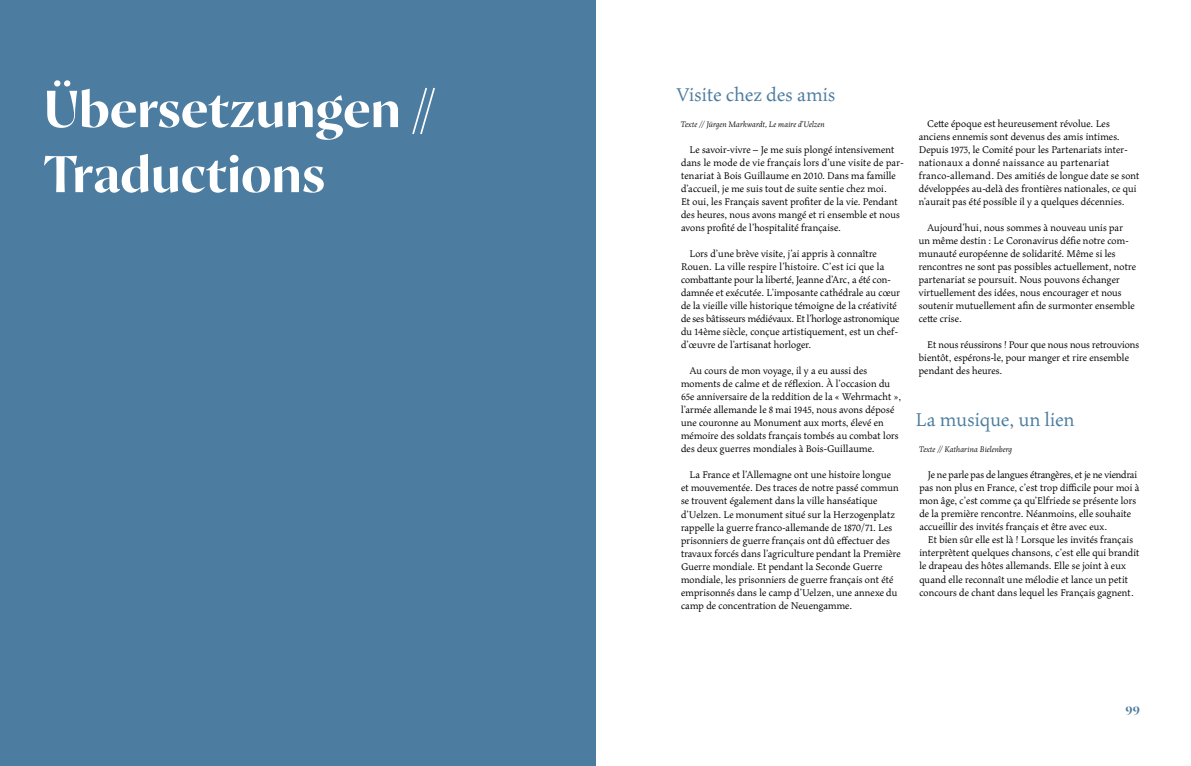
<style>
.page{position:relative;width:1191px;height:766px;background:#fff}
.page>*{position:absolute;margin:0;border:0;box-sizing:border-box;transform-origin:0 0}
.t1{font:700 52px/65px "Proza Display";color:#fff}
.t2{font:21px "Maiola";color:#4c7ca0}
.t3{font:700 12px "Proza Display";color:#4c7ca0}
.t4{font:11px/13px "Maiola";color:#000}
.t5{font:italic 9px "Maiola";color:#000}
</style>
<div class="page">
<div style="left:0;top:0;width:595px;height:765px;background:#4c7ca0"></div>
<svg style="left:412px;top:87px;width:23px;height:48px"></svg>
<h1 class="t1" style="left:44px;top:77px;width:358px">Übersetzungen<br>Traductions</h1>
<h2 class="t2" style="left:676px;top:80px;width:161px">Visite chez des amis</h2>
<p class="t5" style="left:680px;top:118px;width:146px">Texte // Jürgen Markwardt, Le maire d’Uelzen</p>
<p class="t4" style="left:681px;top:143px;width:224px;text-indent:9px">Le savoir-vivre – Je me suis plongé intensivement dans le mode de vie français lors d’une visite de par&shy;tenariat à Bois Guillaume en 2010. Dans ma famille d’accueil, je me suis tout de suite sentie chez moi.<br>Et oui, les Français savent profiter de la vie. Pendant des heures, nous avons mangé et ri ensemble et nous avons profité de l’hospitalité française.</p>
<p class="t4" style="left:681px;top:247px;width:221px;text-indent:9px">Lors d’une brève visite, j’ai appris à connaître Rouen. La ville respire l’histoire. C’est ici que la combattante pour la liberté, Jeanne d’Arc, a été con&shy;damnée et exécutée. L’imposante cathédrale au cœur de la vieille ville historique témoigne de la créativité de ses bâtisseurs médiévaux. Et l’horloge astronomique du 14ème siècle, conçue artistiquement, est un chef&shy;d’œuvre de l’artisanat horloger.</p>
<p class="t4" style="left:681px;top:364px;width:222px;text-indent:9px">Au cours de mon voyage, il y a eu aussi des moments de calme et de réflexion. À l’occasion du 65e anniversaire de la reddition de la « Wehrmacht », l’armée allemande le 8 mai 1945, nous avons déposé une couronne au Monument aux morts, élevé en mémoire des soldats français tombés au combat lors des deux guerres mondiales à Bois-Guillaume.</p>
<p class="t4" style="left:681px;top:468px;width:221px;text-indent:9px">La France et l’Allemagne ont une histoire longue et mouvementée. Des traces de notre passé commun se trouvent également dans la ville hanséatique d’Uelzen. Le monument situé sur la Herzogenplatz rappelle la guerre franco-allemande de 1870/71. Les prisonniers de guerre français ont dû effectuer des travaux forcés dans l’agriculture pendant la Première Guerre mondiale. Et pendant la Seconde Guerre mondiale, les prisonniers de guerre français ont été emprisonnés dans le camp d’Uelzen, une annexe du camp de concentration de Neuengamme.</p>
<p class="t4" style="left:918px;top:117px;width:222px;text-indent:9px">Cette époque est heureusement révolue. Les anciens ennemis sont devenus des amis intimes.<br>Depuis 1973, le Comité pour les Partenariats inter&shy;nationaux a donné naissance au partenariat franco-allemand. Des amitiés de longue date se sont développées au-delà des frontières nationales, ce qui n’aurait pas été possible il y a quelques décennies.</p>
<p class="t4" style="left:918px;top:221px;width:219px;text-indent:9px">Aujourd’hui, nous sommes à nouveau unis par un même destin : Le Coronavirus défie notre com&shy;munauté européenne de solidarité. Même si les rencontres ne sont pas possibles actuellement, notre partenariat se poursuit. Nous pouvons échanger virtuellement des idées, nous encourager et nous soutenir mutuellement afin de surmonter ensemble cette crise.</p>
<p class="t4" style="left:918px;top:338px;width:222px;text-indent:9px">Et nous réussirons ! Pour que nous nous retrouvions bientôt, espérons-le, pour manger et rire ensemble pendant des heures.</p>
<h2 class="t2" style="left:915px;top:405px;width:160px">La musique, un lien</h2>
<p class="t5" style="left:918px;top:443px;width:95px">Texte // Katharina Bielenberg</p>
<p class="t4" style="left:919px;top:468px;width:222px;text-indent:9px">Je ne parle pas de langues étrangères, et je ne viendrai pas non plus en France, c’est trop difficile pour moi à mon âge, c’est comme ça qu’Elfriede se présente lors de la première rencontre. Néanmoins, elle souhaite accueillir des invités français et être avec eux.</p>
<p class="t4" style="left:919px;top:533px;width:222px;text-indent:9px">Et bien sûr elle est là ! Lorsque les invités français interprètent quelques chansons, c’est elle qui brandit le drapeau des hôtes allemands. Elle se joint à eux quand elle reconnaît une mélodie et lance un petit concours de chant dans lequel les Français gagnent.</p>
<p class="t3" style="left:1125px;top:703px;width:16px">99</p>
</div>
